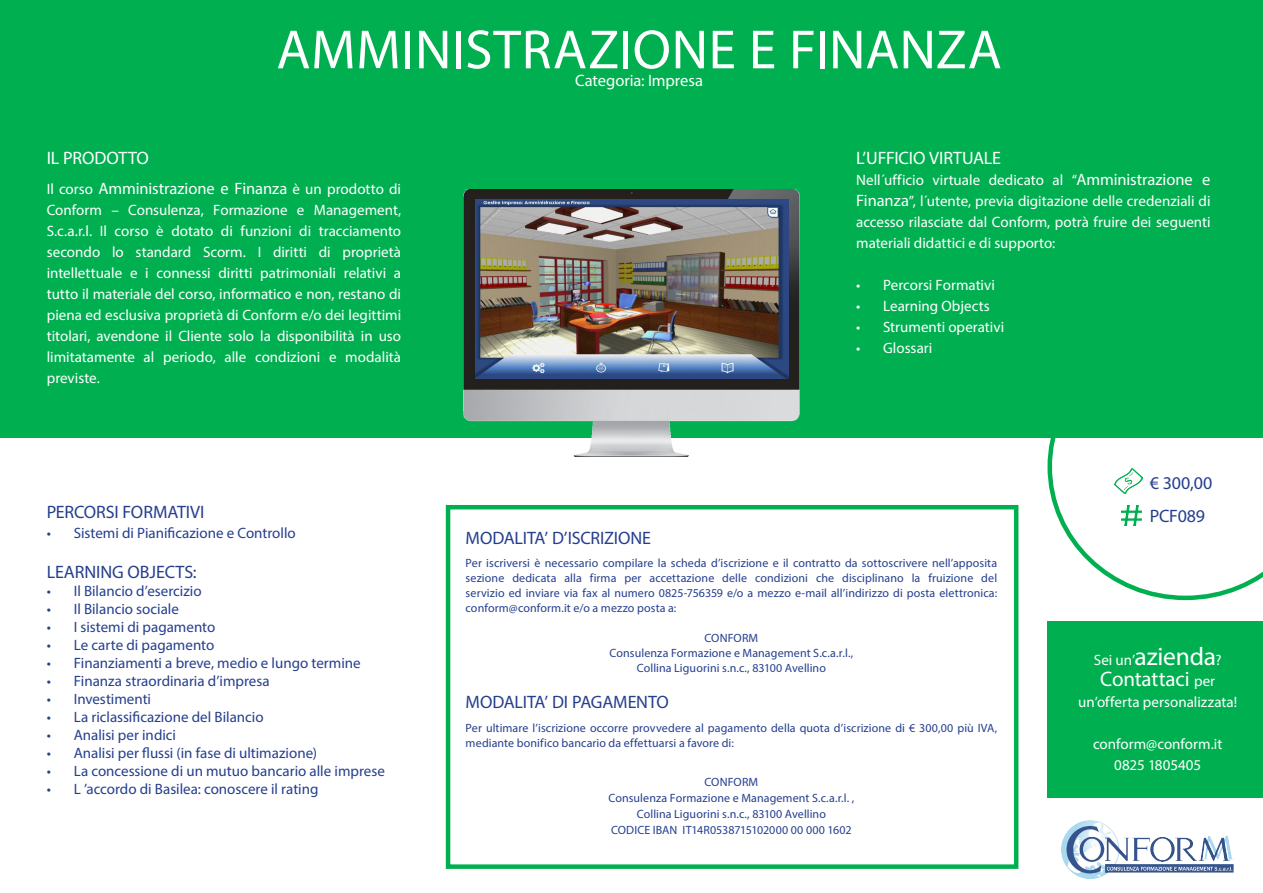
<style>
.page{position:relative;width:1263px;height:893px;background:#fff}
.page>*{position:absolute;margin:0;border:0;box-sizing:border-box;transform-origin:0 0}
.t1{font:55.65px "Myriad Pro";letter-spacing:.005em;color:#fff}
.t2{font:21px "Myriad Pro";letter-spacing:-.01em;color:#fff}
.t3{font:18px "Myriad Pro";letter-spacing:-.005em;color:#253f8e}
.t4{font:18px "Myriad Pro";letter-spacing:-.005em;color:#fff}
.t5{font:16.5px "Myriad Pro";letter-spacing:-.005em;color:#fff}
.t6{font:15px/21px "Myriad Pro";color:#fff;text-align:justify}
.t7{font:15px "Myriad Pro";color:#253f8e}
.t8{font:12px/15px "Myriad Pro";letter-spacing:.01em;color:#253f8e;text-align:justify}
.s1{font-size:15px}
.s2{font-size:16.5px}
.s3{font-size:25.5px}
</style>
<div class="page">
<div style="left:0;top:0;width:1263px;height:437px;background:#00b050"></div>
<img style="left:463px;top:189px;width:337px;height:267px">
<div style="left:446px;top:505px;width:572px;height:364px;border:4px solid #00b050"></div>
<div style="left:1047px;top:621px;width:216px;height:177px;background:#00b050"></div>
<img style="left:475px;top:199px;width:313px;height:179px">
<svg style="left:1047px;top:437px;width:216px;height:163px"></svg>
<img style="left:1061px;top:820px;width:172px;height:59px">
<p class="t1" style="left:276px;top:15px;width:727px">AMMINISTRAZIONE E FINANZA</p>
<p class="t5" style="left:575px;top:70px;width:129px">Categoria: Impresa</p>
<p class="t4" style="left:47px;top:147px;width:104px">IL PRODOTTO</p>
<p class="t5" style="left:47px;top:178px;width:356px"><span class="s1">Il corso</span> Amministrazione e Finanza <span class="s1">è un prodotto di</span></p>
<p class="t6" style="left:47px;top:199px;width:356px">Conform – Consulenza, Formazione e Management, S.c.a.r.l. Il corso è dotato di funzioni di tracciamento secondo lo standard Scorm. I diritti di proprietà intellettuale e i connessi diritti patrimoniali relativi a tutto il materiale del corso, informatico e non, restano di piena ed esclusiva proprietà di Conform e/o dei legittimi titolari, avendone il Cliente solo la disponibilità in uso limitatamente al periodo, alle condizioni e modalità previste.</p>
<p class="t3" style="left:47px;top:501px;width:159px">PERCORSI FORMATIVI</p>
<p class="t7" style="left:47px;top:524px;width:251px">• Sistemi di Pianificazione e Controllo</p>
<p class="t3" style="left:47px;top:561px;width:151px">LEARNING OBJECTS:</p>
<p class="t7" style="left:47px;top:582px;width:156px">• Il Bilancio d’esercizio</p>
<p class="t7" style="left:47px;top:600px;width:134px">• Il Bilancio sociale</p>
<p class="t7" style="left:47px;top:618px;width:170px">• I sistemi di pagamento</p>
<p class="t7" style="left:47px;top:636px;width:169px">• Le carte di pagamento</p>
<p class="t7" style="left:47px;top:654px;width:315px">• Finanziamenti a breve, medio e lungo termine</p>
<p class="t7" style="left:47px;top:672px;width:224px">• Finanza straordinaria d’impresa</p>
<p class="t7" style="left:47px;top:690px;width:106px">• Investimenti</p>
<p class="t7" style="left:47px;top:708px;width:218px">• La riclassificazione del Bilancio</p>
<p class="t7" style="left:47px;top:726px;width:131px">• Analisi per indici</p>
<p class="t7" style="left:47px;top:744px;width:272px">• Analisi per flussi (in fase di ultimazione)</p>
<p class="t7" style="left:47px;top:762px;width:340px">• La concessione di un mutuo bancario alle imprese</p>
<p class="t7" style="left:47px;top:780px;width:273px">• L ’accordo di Basilea: conoscere il rating</p>
<p class="t4" style="left:856px;top:147px;width:146px">L’UFFICIO VIRTUALE</p>
<p class="t6" style="left:856px;top:169px;width:356px">Nell´ufficio virtuale dedicato al “<span class="s2">Amministrazione e Finanza</span>”, l´utente, previa digitazione delle credenziali di accesso rilasciate dal Conform, potrà fruire dei seguenti materiali didattici e di supporto:</p>
<p class="t6" style="left:856px;top:274px;width:140px">• Percorsi Formativi</p>
<p class="t6" style="left:856px;top:295px;width:135px">• Learning Objects</p>
<p class="t6" style="left:856px;top:316px;width:150px">• Strumenti operativi</p>
<p class="t6" style="left:856px;top:337px;width:78px">• Glossari</p>
<p class="t3" style="left:466px;top:526px;width:187px">MODALITA’ D’ISCRIZIONE</p>
<p class="t8" style="left:466px;top:555px;width:533px">Per iscriversi è necessario compilare la scheda d’iscrizione e il contratto da sottoscrivere nell’apposita sezione dedicata alla firma per accettazione delle condizioni che disciplinano la fruizione del servizio ed inviare via fax al numero 0825-756359 e/o a mezzo e-mail all’indirizzo di posta elettronica:</p>
<p class="t8" style="left:466px;top:600px;width:212px">conform@conform.it e/o a mezzo posta a:</p>
<p class="t8" style="left:704px;top:630px;width:55px">CONFORM</p>
<p class="t8" style="left:610px;top:645px;width:245px">Consulenza Formazione e Management S.c.a.r.l.,</p>
<p class="t8" style="left:637px;top:660px;width:191px">Collina Liguorini s.n.c., 83100 Avellino</p>
<p class="t3" style="left:466px;top:691px;width:205px">MODALITA’ DI PAGAMENTO</p>
<p class="t8" style="left:466px;top:720px;width:533px">Per ultimare l’iscrizione occorre provvedere al pagamento della quota d’iscrizione di € 300,00 più IVA, mediante bonifico bancario da effettuarsi a favore di:</p>
<p class="t8" style="left:704px;top:774px;width:55px">CONFORM</p>
<p class="t8" style="left:608px;top:790px;width:247px">Consulenza Formazione e Management S.c.a.r.l. ,</p>
<p class="t8" style="left:637px;top:806px;width:191px">Collina Liguorini s.n.c., 83100 Avellino</p>
<p class="t8" style="left:611px;top:822px;width:242px">CODICE IBAN IT14R0538715102000 00 000 1602</p>
<p class="t3" style="left:1150px;top:472px;width:64px">€ 300,00</p>
<p class="t3" style="left:1150px;top:505px;width:57px">PCF089</p>
<p class="t6" style="left:1094px;top:649px;width:129px">Sei un’<span class="s3">azienda</span>?</p>
<p class="t2" style="left:1100px;top:666px;width:116px">Contattaci <span class="s1">per</span></p>
<p class="t6" style="left:1078px;top:691px;width:161px">un’offerta personalizzata!</p>
<p class="t6" style="left:1093px;top:733px;width:131px">conform@conform.it</p>
<p class="t6" style="left:1114px;top:754px;width:88px">0825 1805405</p>
</div>
